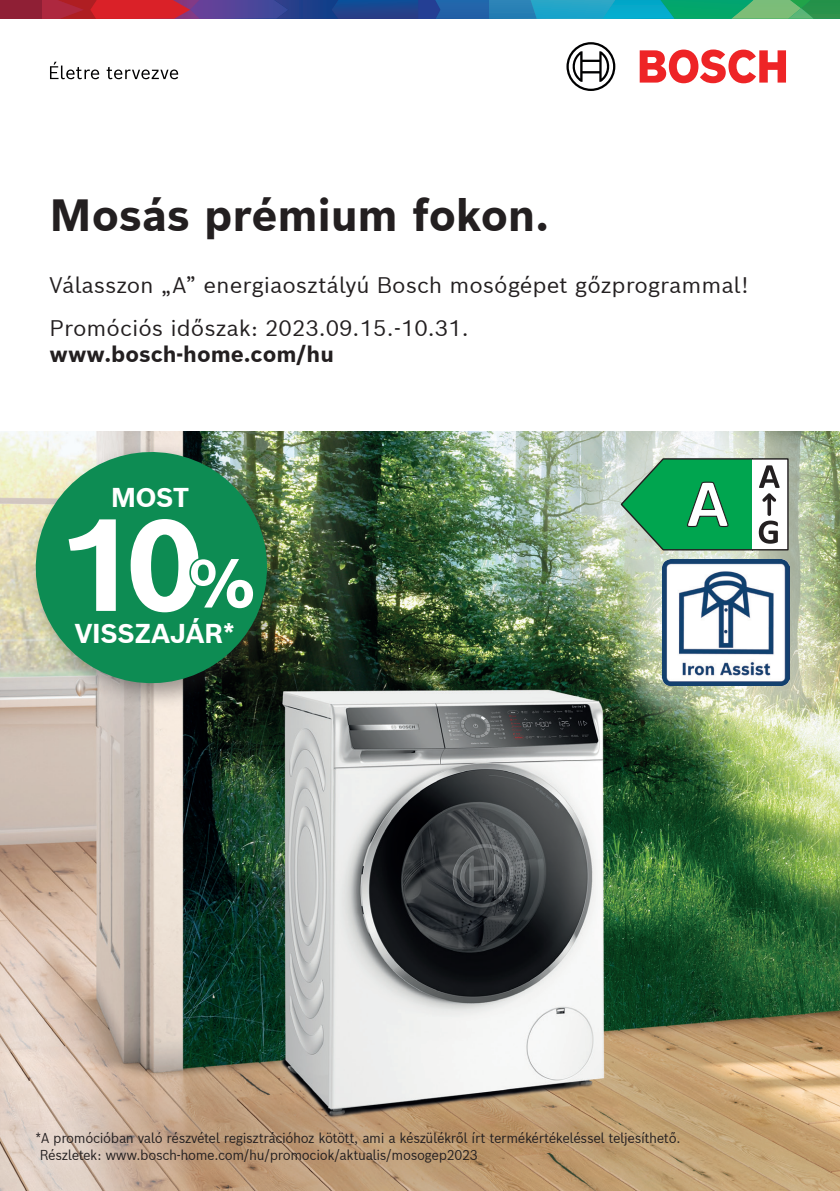
<style>
.page{position:relative;width:840px;height:1191px;background:#fff}
.page>*{position:absolute;margin:0;border:0;box-sizing:border-box;transform-origin:0 0}
.t1{font:700 126.6px "Bosch Sans";color:#fff}
.t2{font:700 44px "Bosch Sans";letter-spacing:-.005em;color:#231f20}
.t3{font:700 26.6px "Bosch Sans";letter-spacing:-.025em;color:#fff}
.t4{font:22px/43.2px "Bosch Sans";color:#231f20}
.t5{font:700 22px "Bosch Sans";color:#231f20}
.t6{font:14px/16.8px "Bosch Sans";letter-spacing:-.025em;color:#231f20;scale:.93 1}
</style>
<div class="page">
<svg style="left:639px;top:49px;width:146px;height:34px"></svg>
<svg style="left:566px;top:42px;width:49px;height:49px"></svg>
<svg style="left:50px;top:62px;width:49px;height:17px"></svg>
<svg style="left:107px;top:67px;width:71px;height:12px"></svg>
<div style="left:0;top:0;width:41px;height:19px;background:#8f1f35"></div>
<svg style="left:41px;top:0;width:798px;height:19px;background:#476983"></svg>
<img style="left:0;top:431px;width:839px;height:760px">
<div style="left:25px;top:441px;width:269px;height:269px;background:#231f20;opacity:.45"></div>
<svg style="left:26px;top:443px;width:250px;height:249px;background:#3a8f62"></svg>
<svg style="left:188px;top:557px;width:65px;height:51px"></svg>
<div style="left:572px;top:409px;width:265px;height:326px;background:#fff;opacity:.39"></div>
<img style="left:662px;top:559px;width:127px;height:126px">
<svg style="left:619px;top:457px;width:169px;height:94px"></svg>
<h2 class="t2" style="left:50px;top:185px;width:500px">Mosás prémium fokon.</h2>
<h3 class="t4" style="left:50px;top:262px;width:700px">Válasszon „A” energiaosztályú Bosch mosógépet gőzprogrammal!<br>Promóciós időszak: 2023.09.15.-10.31.</h3>
<h3 class="t5" style="left:50px;top:339px;width:285px">www.bosch-home.com/hu</h3>
<h3 class="t3" style="left:111px;top:479px;width:80px">m ost</h3>
<h1 class="t1" style="left:59px;top:480px;width:145px">10</h1>
<h3 class="t3" style="left:75px;top:615px;width:162px">visszajár*</h3>
<p class="t6" style="left:40px;top:1129px;width:690px;text-indent:-4px">*A promócióban való részvétel regisztrációhoz kötött, ami a készülékről írt termékértékeléssel teljesíthető.<br>Részletek: www.bosch-home.com/hu/promociok/aktualis/mosogep2023</p>
</div>
